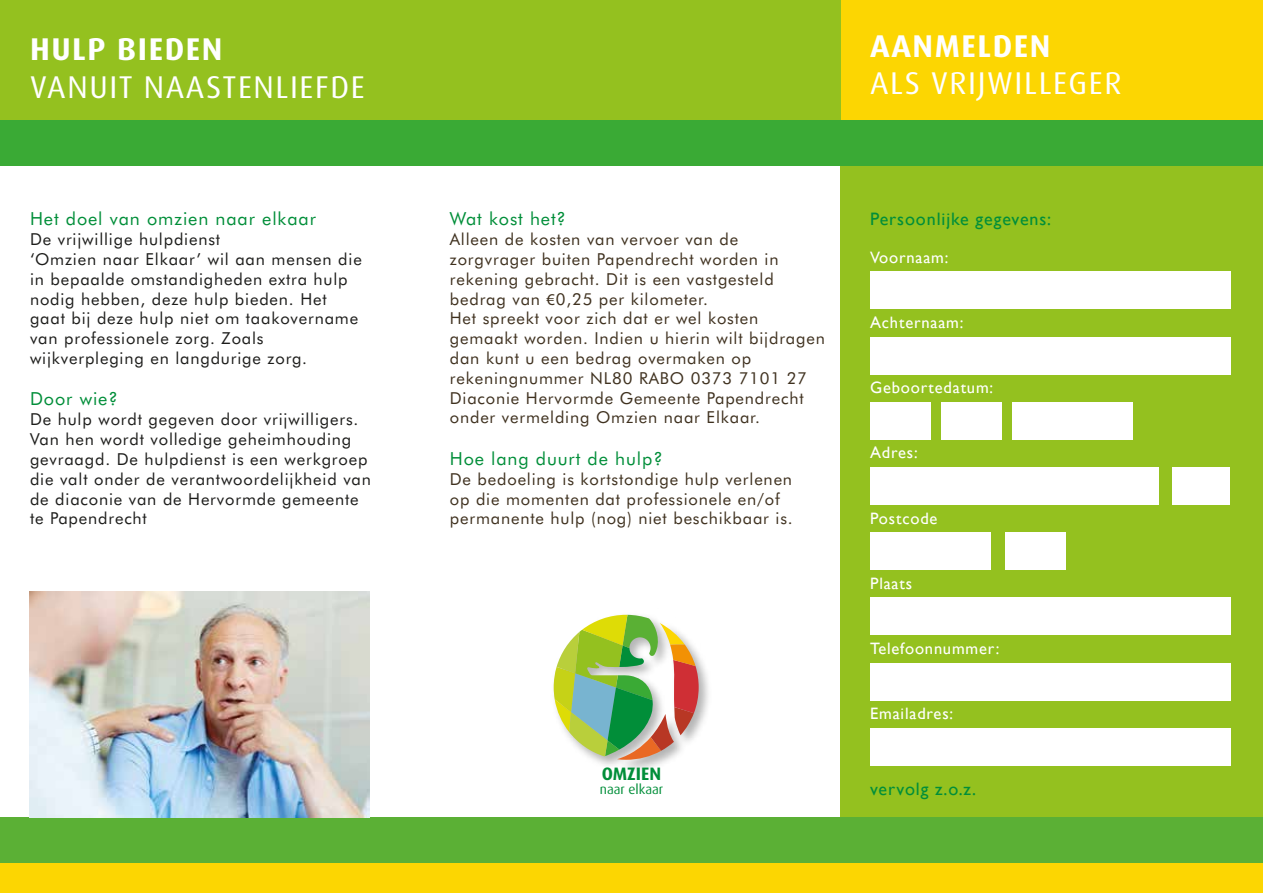
<style>
.page{position:relative;width:1263px;height:893px;background:#fff}
.page>*{position:absolute;margin:0;border:0;box-sizing:border-box;transform-origin:0 0}
.t1{font:31.5px "Dax";letter-spacing:.05em;color:#fff}
.t2{font:700 31.5px "Dax";letter-spacing:.05em;color:#fff}
.t3{font:18px "Futura BT";letter-spacing:.05em;color:#018e39}
.t4{font:18px "Gill Sans";letter-spacing:.05em;color:#018e39}
.t5{font:700 18px "Dax";color:#018e39}
.t6{font:16.5px/19.8px "Futura BT";letter-spacing:.05em;color:#3f311f}
.t7{font:16.5px/19.8px "Futura BT";letter-spacing:.05em;color:#1d1d1b}
.t8{font:16.5px "Gill Sans";letter-spacing:.05em;color:#fff}
.t9{font:13.5px "Dax";color:#018e39}
.s1{font-family:"Myriad Pro"}
</style>
<div class="page">
<div style="left:840px;top:165px;width:423px;height:698px;background:#94c11f"></div>
<div style="left:0;top:863px;width:1263px;height:30px;background:#fcd602"></div>
<div style="left:840px;top:0;width:423px;height:120px;background:#fcd602"></div>
<div style="left:0;top:0;width:840px;height:120px;background:#94c11f"></div>
<div style="left:0;top:818px;width:1263px;height:45px;background:#5bb035"></div>
<div style="left:0;top:120px;width:1263px;height:45px;background:#3aaa35"></div>
<div style="left:870px;top:272px;width:360px;height:37px;background:#fff"></div>
<div style="left:870px;top:337px;width:360px;height:37px;background:#fff"></div>
<div style="left:870px;top:598px;width:360px;height:37px;background:#fff"></div>
<div style="left:870px;top:467px;width:288px;height:38px;background:#fff"></div>
<div style="left:1172px;top:467px;width:58px;height:38px;background:#fff"></div>
<div style="left:870px;top:532px;width:120px;height:38px;background:#fff"></div>
<div style="left:1005px;top:532px;width:60px;height:38px;background:#fff"></div>
<div style="left:870px;top:663px;width:360px;height:37px;background:#fff"></div>
<div style="left:870px;top:402px;width:60px;height:38px;background:#fff"></div>
<div style="left:1012px;top:402px;width:120px;height:38px;background:#fff"></div>
<div style="left:941px;top:402px;width:60px;height:38px;background:#fff"></div>
<div style="left:870px;top:728px;width:360px;height:37px;background:#fff"></div>
<img style="left:553px;top:614px;width:156px;height:156px">
<svg style="left:554px;top:615px;width:145px;height:145px"></svg>
<img style="left:30px;top:591px;width:340px;height:227px">
<h1 class="t2" style="left:30px;top:29px;width:194px">HULP BIEDEN</h1>
<h1 class="t1" style="left:30px;top:67px;width:336px">VANUIT NAASTENLIEFDE</h1>
<p class="t3" style="left:30px;top:208px;width:287px">Het doel van omzien naar elkaar</p>
<p class="t7" style="left:30px;top:229px;width:333px">De vrijwillige hulpdienst<br>‘Omzien naar Elkaar’ wil aan mensen die in bepaalde omstandigheden extra hulp nodig hebben, deze hulp bieden. Het gaat bij deze hulp niet om taakovername van professionele zorg. Zoals wijkverpleging en langdurige zorg.</p>
<p class="t3" style="left:30px;top:388px;width:89px">Door wie?</p>
<p class="t7" style="left:30px;top:409px;width:342px">De hulp wordt gegeven door vrijwilligers.<br>Van hen wordt volledige geheimhouding gevraagd. De hulpdienst is een werkgroep die valt onder de verantwoordelijkheid van de diaconie van de Hervormde gemeente te Papendrecht</p>
<p class="t3" style="left:450px;top:208px;width:118px">Wat kost het?</p>
<p class="t6" style="left:450px;top:229px;width:377px">Alleen de kosten van vervoer van de zorgvrager buiten Papendrecht worden in rekening gebracht. Dit is een vastgesteld bedrag van <span class="s1">€</span>0,25 per kilometer.<br>Het spreekt voor zich dat er wel kosten gemaakt worden. Indien u hierin wilt bijdragen dan kunt u een bedrag overmaken op rekeningnummer NL80 RABO 0373 7101 27<br>Diaconie Hervormde Gemeente Papendrecht onder vermelding Omzien naar Elkaar.</p>
<p class="t3" style="left:450px;top:448px;width:214px">Hoe lang duurt de hulp?</p>
<p class="t6" style="left:450px;top:469px;width:344px">De bedoeling is kortstondige hulp verlenen op die momenten dat professionele en/of permanente hulp (nog) niet beschikbaar is.</p>
<p class="t5" style="left:602px;top:762px;width:61px">OMZIEN</p>
<p class="t9" style="left:600px;top:780px;width:65px">naar elkaar</p>
<h1 class="t2" style="left:870px;top:25px;width:182px">AANMELDEN</h1>
<h1 class="t1" style="left:870px;top:63px;width:253px">ALS VRIJWILLEGER</h1>
<p class="t4" style="left:870px;top:209px;width:183px">Persoonlijke gegevens:</p>
<p class="t8" style="left:870px;top:248px;width:80px">Voornaam:</p>
<p class="t8" style="left:870px;top:313px;width:95px">Achternaam:</p>
<p class="t8" style="left:870px;top:378px;width:125px">Geboortedatum:</p>
<p class="t8" style="left:870px;top:443px;width:49px">Adres:</p>
<p class="t8" style="left:870px;top:508px;width:69px">Postcode</p>
<p class="t8" style="left:870px;top:574px;width:44px">Plaats</p>
<p class="t8" style="left:870px;top:639px;width:131px">Telefoonnummer:</p>
<p class="t8" style="left:870px;top:704px;width:85px">Emailadres:</p>
<p class="t4" style="left:870px;top:779px;width:107px">vervolg z.o.z.</p>
</div>
